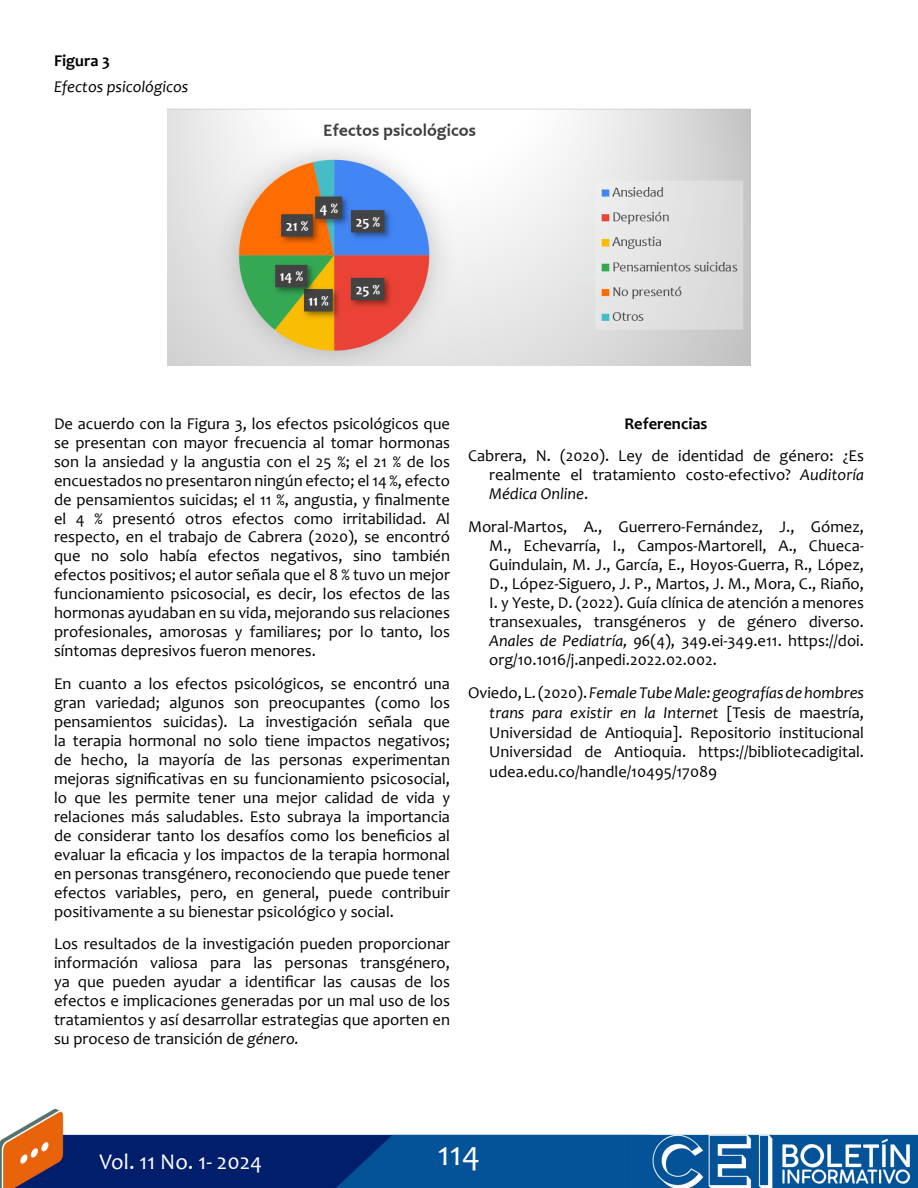
<style>
.page{position:relative;width:918px;height:1188px;background:#fff}
.page>*{position:absolute;margin:0;border:0;box-sizing:border-box;transform-origin:0 0}
.t1{font:34.5px "Candara";color:#fff}
.t2{font:22.5px "Candara";color:#fff}
.t3{font:16.5px/18.9px "Candara";color:#000;text-align:justify}
.t4{font:italic 16.5px "Candara";color:#000}
.t5{font:700 16.5px "Candara";color:#000}
.s1{font-style:italic}
</style>
<div class="page">
<img style="left:0;top:1108px;width:917px;height:80px">
<img style="left:168px;top:108px;width:582px;height:258px">
<p class="t5" style="left:54px;top:50px;width:58px">Figura 3</p>
<p class="t4" style="left:54px;top:76px;width:136px">Efectos psicológicos</p>
<p class="t3" style="left:54px;top:414px;width:398px">De acuerdo con la Figura 3, los efectos psicológicos que se presentan con mayor frecuencia al tomar hormonas son la ansiedad y la angustia con el 25 %; el 21 % de los encuestados no presentaron ningún efecto; el 14 %, efecto de pensamientos suicidas; el 11 %, angustia, y finalmente el 4 % presentó otros efectos como irritabilidad. Al respecto, en el trabajo de Cabrera (2020), se encontró que no solo había efectos negativos, sino también efectos positivos; el autor señala que el 8 % tuvo un mejor funcionamiento psicosocial, es decir, los efectos de las hormonas ayudaban en su vida, mejorando sus relaciones profesionales, amorosas y familiares; por lo tanto, los síntomas depresivos fueron menores.</p>
<p class="t3" style="left:54px;top:674px;width:398px">En cuanto a los efectos psicológicos, se encontró una gran variedad; algunos son preocupantes (como los pensamientos suicidas). La investigación señala que la terapia hormonal no solo tiene impactos negativos; de hecho, la mayoría de las personas experimentan mejoras significativas en su funcionamiento psicosocial, lo que les permite tener una mejor calidad de vida y relaciones más saludables. Esto subraya la importancia de considerar tanto los desafíos como los beneficios al evaluar la eficacia y los impactos de la terapia hormonal en personas transgénero, reconociendo que puede tener efectos variables, pero, en general, puede contribuir positivamente a su bienestar psicológico y social.</p>
<p class="t3" style="left:54px;top:934px;width:398px">Los resultados de la investigación pueden proporcionar información valiosa para las personas transgénero, ya que pueden ayudar a identificar las causas de los efectos e implicaciones generadas por un mal uso de los tratamientos y así desarrollar estrategias que aporten en su proceso de transición de <span class="s1">género.</span></p>
<p class="t5" style="left:624px;top:413px;width:85px">Referencias</p>
<p class="t3" style="left:489px;top:446px;width:376px;text-indent:-21px">Cabrera, N. (2020). Ley de identidad de género: ¿Es realmente el tratamiento costo-efectivo? <span class="s1">Auditoría Médica Online</span>.</p>
<p class="t3" style="left:489px;top:517px;width:376px;text-indent:-21px">Moral-Martos, A., Guerrero-Fernández, J., Gómez, M., Echevarría, I., Campos-Martorell, A., Chueca-Guindulain, M. J., García, E., Hoyos-Guerra, R., López, D., López-Siguero, J. P., Martos, J. M., Mora, C., Riaño, I. y Yeste, D. (2022). Guía clínica de atención a menores transexuales, transgéneros y de género diverso.<br><span class="s1">Anales de Pediatría, 96</span>(4), 349.ei-349.e11. https://doi. org/10.1016/j.anpedi.2022.02.002.</p>
<p class="t3" style="left:489px;top:683px;width:376px;line-height:19.8px;text-indent:-21px">Oviedo, L. (2020). <span class="s1">Female Tube Male: geografías de hombres trans para existir en la Internet</span> [Tesis de maestría, Universidad de Antioquia]. Repositorio institucional Universidad de Antioquia. https://bibliotecadigital. udea.edu.co/handle/10495/17089</p>
<h2 class="t2" style="left:99px;top:1147px;width:164px">Vol. 11 No. 1- 2024</h2>
<h1 class="t1" style="left:438px;top:1132px;width:44px">114</h1>
</div>
